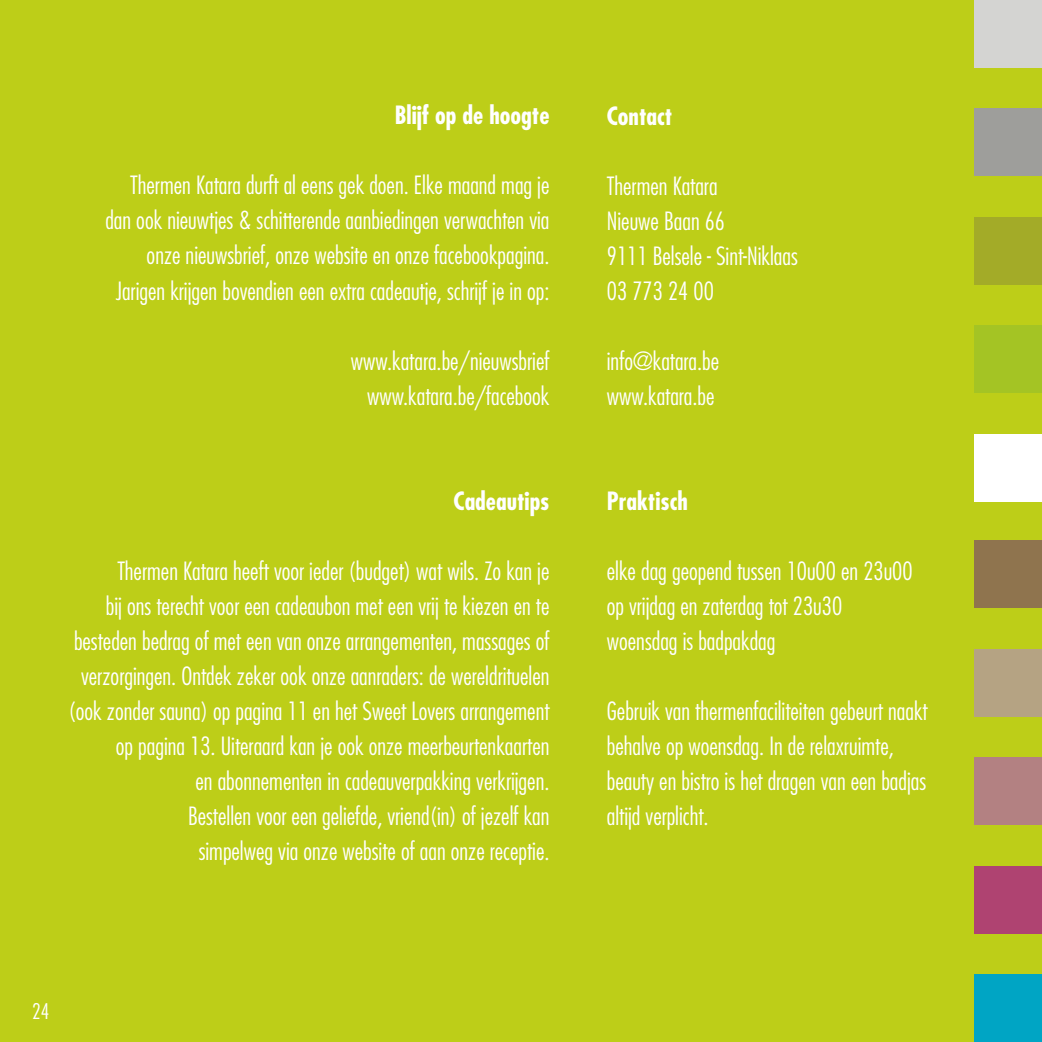
<style>
.page{position:relative;width:1042px;height:1042px;background:#bdce18}
.page>*{position:absolute;margin:0;border:0;box-sizing:border-box;transform-origin:0 0}
.t1{font:300 condensed 24.5px/35px "Futura";color:#fff}
.t2{font:700 condensed 24.5px "Futura";color:#fff}
.t3{font:300 condensed 21px "Futura";color:#fff}
</style>
<div class="page">
<div style="left:974px;top:0;width:68px;height:68px;background:#d4d4d2"></div>
<div style="left:974px;top:109px;width:68px;height:67px;background:#9e9e9b"></div>
<div style="left:974px;top:217px;width:68px;height:68px;background:#a3ab28"></div>
<div style="left:974px;top:326px;width:68px;height:67px;background:#a4c424"></div>
<div style="left:974px;top:434px;width:68px;height:68px;background:#fff"></div>
<div style="left:974px;top:974px;width:68px;height:68px;background:#00a5c4"></div>
<div style="left:974px;top:540px;width:68px;height:68px;background:#8f744e"></div>
<div style="left:974px;top:649px;width:68px;height:67px;background:#b5a383"></div>
<div style="left:974px;top:866px;width:68px;height:67px;background:#af4371"></div>
<div style="left:974px;top:757px;width:68px;height:68px;background:#b38182"></div>
<p class="t2" style="left:395px;top:100px;width:156px">Blijf op de hoogte</p>
<p class="t1" style="left:105px;top:168px;width:446px;text-align:right">Thermen Katara durft al eens gek doen. Elke maand mag je dan ook nieuwtjes &amp; schitterende aanbiedingen verwachten via onze nieuwsbrief, onze website en onze facebookpagina.<br>Jarigen krijgen bovendien een extra cadeautje, schrijf je in op:</p>
<p class="t1" style="left:351px;top:343px;width:200px;text-align:right">www.katara.be/nieuwsbrief www.katara.be/facebook</p>
<p class="t2" style="left:453px;top:485px;width:97px">Cadeautips</p>
<p class="t1" style="left:69px;top:553px;width:482px;text-align:right">Thermen Katara heeft voor ieder (budget) wat wils. Zo kan je<br>bij ons terecht voor een cadeaubon met een vrij te kiezen en te besteden bedrag of met een van onze arrangementen, massages of verzorgingen. Ontdek zeker ook onze aanraders: de wereldrituelen (ook zonder sauna) op pagina 11 en het Sweet Lovers arrangement op pagina 13. Uiteraard kan je ook onze meerbeurtenkaarten<br>en abonnementen in cadeauverpakking verkrijgen.<br>Bestellen voor een geliefde, vriend(in) of jezelf kan<br>simpelweg via onze website of aan onze receptie.</p>
<p class="t3" style="left:32px;top:998px;width:19px">24</p>
<p class="t2" style="left:607px;top:100px;width:67px">Contact</p>
<p class="t1" style="left:607px;top:168px;width:193px">Thermen Katara<br>Nieuwe Baan 66<br>9111 Belsele - Sint-Niklaas<br>03 773 24 00</p>
<p class="t1" style="left:607px;top:343px;width:114px">info@katara.be www.katara.be</p>
<p class="t2" style="left:607px;top:485px;width:83px">Praktisch</p>
<p class="t1" style="left:607px;top:553px;width:307px">elke dag geopend tussen 10u00 en 23u00 op vrijdag en zaterdag tot 23u30 woensdag is badpakdag</p>
<p class="t1" style="left:607px;top:693px;width:322px">Gebruik van thermenfaciliteiten gebeurt naakt behalve op woensdag. In de relaxruimte, beauty en bistro is het dragen van een badjas altijd verplicht.</p>
</div>
